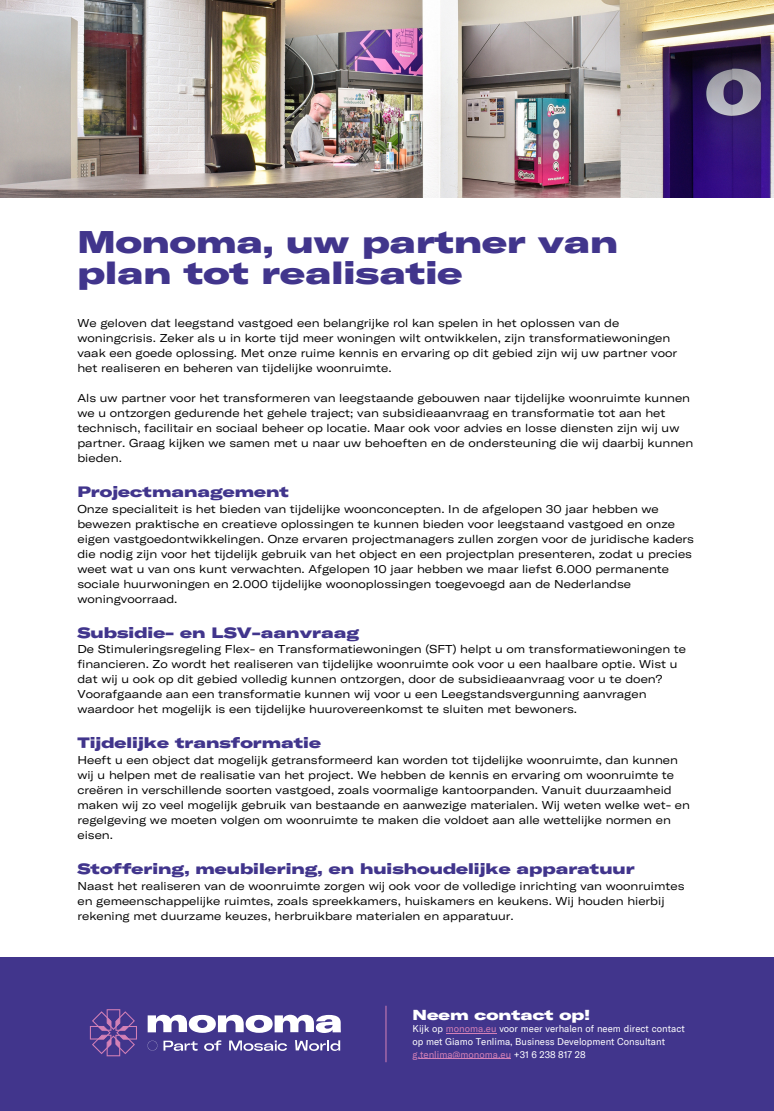
<style>
.page{position:relative;width:774px;height:1111px;background:#fff}
.page>*{position:absolute;margin:0;border:0;box-sizing:border-box;transform-origin:0 0}
.t1{font:31.25px/31px "GT America Exp Bl";color:#41358c}
.t2{font:15px "GT America Exp Bl";color:#41358c}
.t3{font:14.38px "GT America Exp Bl";color:#fff}
.t4{font:expanded 11.25px/15px "GT America";color:#000}
.t5{font:9.62px/12.9px "GT America";color:#fff}
.s1{color:#d481b7}
</style>
<div class="page">
<img style="left:0;top:0;width:773px;height:198px">
<div style="left:0;top:958px;width:773px;height:153px;background:#41358c"></div>
<hr style="left:385px;top:1006px;width:1px;height:56px;background:#d481b7">
<svg style="left:90px;top:1009px;width:47px;height:47px"></svg>
<svg style="left:148px;top:1015px;width:192px;height:18px"></svg>
<svg style="left:204px;top:1040px;width:17px;height:11px"></svg>
<svg style="left:147px;top:1040px;width:50px;height:11px"></svg>
<svg style="left:229px;top:1040px;width:58px;height:11px"></svg>
<svg style="left:295px;top:1040px;width:45px;height:11px"></svg>
<hr style="left:446px;top:1033px;width:50px;height:1px;background:#d481b7">
<hr style="left:412px;top:1058px;width:99px;height:1px;background:#d481b7">
<h1 class="t1" style="left:77px;top:226px;width:542px">Monoma, uw partner van plan tot realisatie</h1>
<p class="t4" style="left:77px;top:315px;width:601px">We geloven dat leegstand vastgoed een belangrijke rol kan spelen in het oplossen van de woningcrisis. Zeker als u in korte tijd meer woningen wilt ontwikkelen, zijn transformatiewoningen vaak een goede oplossing. Met onze ruime kennis en ervaring op dit gebied zijn wij uw partner voor het realiseren en beheren van tijdelijke woonruimte.</p>
<p class="t4" style="left:77px;top:390px;width:617px">Als uw partner voor het transformeren van leegstaande gebouwen naar tijdelijke woonruimte kunnen we u ontzorgen gedurende het gehele traject; van subsidieaanvraag en transformatie tot aan het technisch, facilitair en sociaal beheer op locatie. Maar ook voor advies en losse diensten zijn wij uw partner. Graag kijken we samen met u naar uw behoeften en de ondersteuning die wij daarbij kunnen bieden.</p>
<h2 class="t2" style="left:77px;top:482px;width:213px">Projectmanagement</h2>
<p class="t4" style="left:77px;top:501px;width:618px">Onze specialiteit is het bieden van tijdelijke woonconcepten. In de afgelopen 30 jaar hebben we bewezen praktische en creatieve oplossingen te kunnen bieden voor leegstaand vastgoed en onze eigen vastgoedontwikkelingen. Onze ervaren projectmanagers zullen zorgen voor de juridische kaders die nodig zijn voor het tijdelijk gebruik van het object en een projectplan presenteren, zodat u precies weet wat u van ons kunt verwachten. Afgelopen 10 jaar hebben we maar liefst 6.000 permanente sociale huurwoningen en 2.000 tijdelijke woonoplossingen toegevoegd aan de Nederlandse woningvoorraad.</p>
<h2 class="t2" style="left:77px;top:622px;width:283px">Subsidie- en LSV-aanvraag</h2>
<p class="t4" style="left:77px;top:642px;width:610px">De Stimuleringsregeling Flex- en Transformatiewoningen (SFT) helpt u om transformatiewoningen te financieren. Zo wordt het realiseren van tijdelijke woonruimte ook voor u een haalbare optie. Wist u dat wij u ook op dit gebied volledig kunnen ontzorgen, door de subsidieaanvraag voor u te doen?<br>Voorafgaande aan een transformatie kunnen wij voor u een Leegstandsvergunning aanvragen waardoor het mogelijk is een tijdelijke huurovereenkomst te sluiten met bewoners.</p>
<h2 class="t2" style="left:77px;top:733px;width:245px">Tijdelijke transformatie</h2>
<p class="t4" style="left:77px;top:752px;width:614px">Heeft u een object dat mogelijk getransformeerd kan worden tot tijdelijke woonruimte, dan kunnen wij u helpen met de realisatie van het project. We hebben de kennis en ervaring om woonruimte te creëren in verschillende soorten vastgoed, zoals voormalige kantoorpanden. Vanuit duurzaamheid maken wij zo veel mogelijk gebruik van bestaande en aanwezige materialen. Wij weten welke wet- en regelgeving we moeten volgen om woonruimte te maken die voldoet aan alle wettelijke normen en eisen.</p>
<h2 class="t2" style="left:77px;top:859px;width:558px">Stoffering, meubilering, en huishoudelijke apparatuur</h2>
<p class="t4" style="left:77px;top:878px;width:608px">Naast het realiseren van de woonruimte zorgen wij ook voor de volledige inrichting van woonruimtes en gemeenschappelijke ruimtes, zoals spreekkamers, huiskamers en keukens. Wij houden hierbij rekening met duurzame keuzes, herbruikbare materialen en apparatuur.</p>
<p class="t3" style="left:412px;top:1006px;width:179px">Neem contact op!</p>
<p class="t5" style="left:412px;top:1022px;width:274px">Kijk op <span class="s1">monoma.eu</span> voor meer verhalen of neem direct contact op met Giamo Tenlima, Business Development Consultant <span class="s1">g.tenlima@monoma.eu</span> +31 6 238 817 28</p>
</div>
